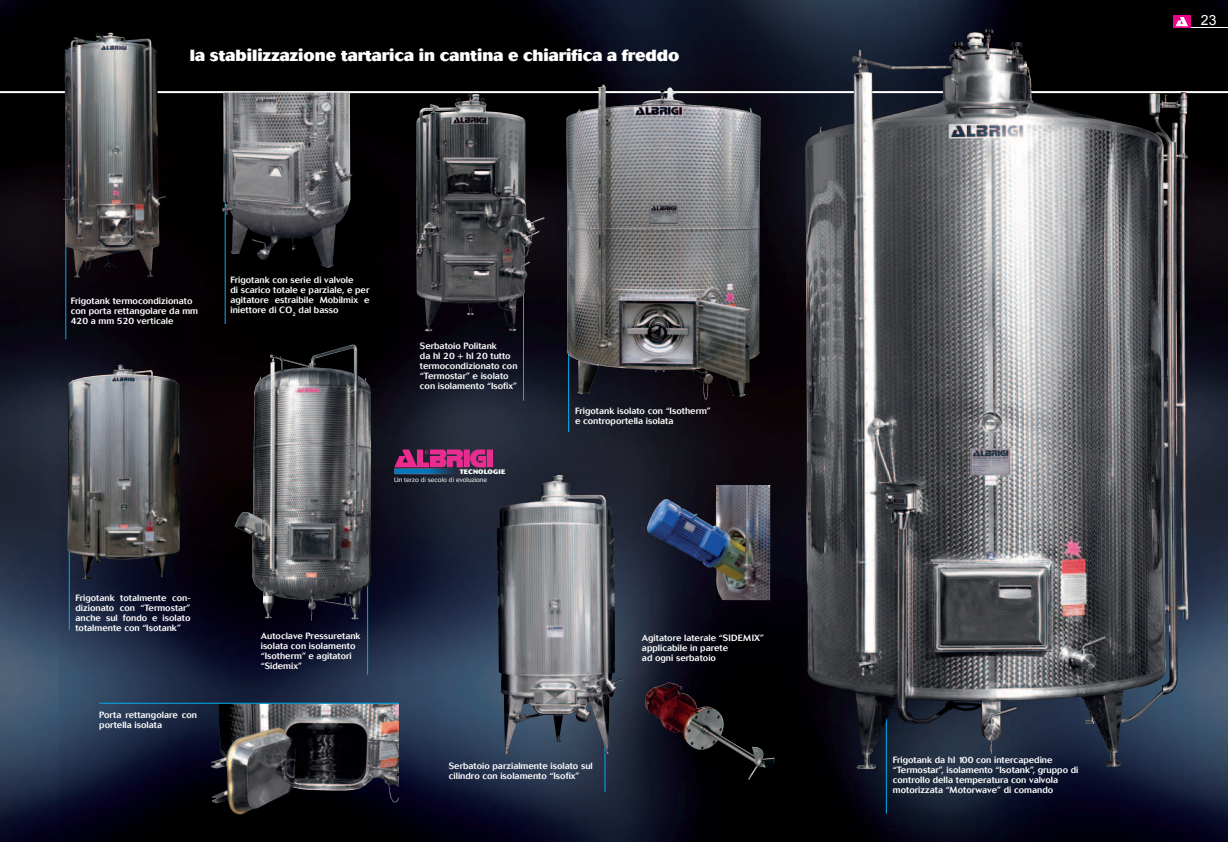
<style>
.page{position:relative;width:1228px;height:842px;background:#fff}
.page>*{position:absolute;margin:0;border:0;box-sizing:border-box;transform-origin:0 0}
.t1{font:800 16px "Cosmos";color:#fff}
.t2{font:14px "Arial";color:#fff}
.t3{font:500 9px/10px "Cosmos";color:#fff}
.t4{font:300 6.5px "Cosmos";color:#fff}
.t5{font:800 6.5px "Cosmos";letter-spacing:.02em;color:#fff}
</style>
<div class="page">
<img style="left:0;top:0;width:1227px;height:842px">
<img style="left:211px;top:704px;width:188px;height:111px">
<hr style="left:1173px;top:27px;width:54px;height:1px;background:#fff">
<svg style="left:1173px;top:15px;width:17px;height:13px"></svg>
<svg style="left:1175px;top:17px;width:12px;height:9px"></svg>
<hr style="left:69px;top:527px;width:1px;height:103px;background:#00aeef">
<hr style="left:367px;top:565px;width:1px;height:110px;background:#00aeef">
<hr style="left:604px;top:703px;width:1px;height:89px;background:#00aeef">
<hr style="left:99px;top:703px;width:300px;height:1px;background:#00aeef">
<hr style="left:225px;top:93px;width:1px;height:231px;background:#00aeef">
<hr style="left:65px;top:49px;width:1px;height:290px;background:#00aeef">
<hr style="left:568px;top:264px;width:1px;height:168px;background:#00aeef">
<img style="left:644px;top:682px;width:131px;height:98px">
<img style="left:646px;top:485px;width:124px;height:115px">
<hr style="left:885px;top:450px;width:1px;height:364px;background:#00aeef">
<img style="left:67px;top:364px;width:113px;height:215px">
<img style="left:234px;top:345px;width:117px;height:275px">
<hr style="left:523px;top:277px;width:1px;height:124px;background:#00aeef">
<hr style="left:0;top:91px;width:1227px;height:2px;background:#fff">
<img style="left:63px;top:33px;width:90px;height:244px">
<img style="left:221px;top:93px;width:81px;height:168px">
<img style="left:804px;top:29px;width:184px;height:740px">
<img style="left:566px;top:85px;width:179px;height:315px">
<img style="left:415px;top:93px;width:89px;height:239px">
<img style="left:497px;top:475px;width:126px;height:280px">
<img style="left:394px;top:450px;width:98px;height:18px">
<img style="left:393px;top:469px;width:65px;height:6px">
<h1 class="t1" style="left:190px;top:46px;width:491px">la stabilizzazione tartarica in cantina e chiarifica a freddo</h1>
<p class="t3" style="left:71px;top:296px;width:129px">Frigotank termocondizionato con porta rettangolare da mm<br>420 a mm 520 verticale</p>
<p class="t3" style="left:230px;top:275px;width:140px">Frigotank con serie di valvole<br>di scarico totale e parziale, e per agitatore estraibile Mobilmix e iniettore di CO<sub>2</sub> dal basso</p>
<p class="t3" style="left:420px;top:341px;width:99px">Serbatoio Politank<br>da hl 20 + hl 20 tutto termocondizionato con “Termostar” e isolato con isolamento “Isofix”</p>
<p class="t5" style="left:460px;top:468px;width:47px">TECNOLOGIE</p>
<p class="t4" style="left:394px;top:476px;width:95px">Un terzo di secolo di evoluzione</p>
<p class="t3" style="left:575px;top:405px;width:137px">Frigotank isolato con “Isotherm” e controportella isolata</p>
<p class="t3" style="left:75px;top:593px;width:117px;text-align:justify">Frigotank totalmente con&shy;dizionato con “Termostar” anche sul fondo e isolato totalmente con “Isotank”</p>
<p class="t3" style="left:99px;top:710px;width:99px">Porta rettangolare con portella isolata</p>
<p class="t3" style="left:261px;top:631px;width:101px">Autoclave Pressuretank isolata con isolamento “Isotherm” e agitatori “Sidemix”</p>
<p class="t3" style="left:449px;top:761px;width:145px">Serbatoio parzialmente isolato sul cilindro con isolamento “Isofix”</p>
<p class="t3" style="left:642px;top:633px;width:124px">Agitatore laterale “SIDEMIX” applicabile in parete<br>ad ogni serbatoio</p>
<h2 class="t2" style="left:1200px;top:13px;width:17px">23</h2>
<p class="t3" style="left:892px;top:755px;width:187px">Frigotank da hl 100 con intercapedine “Termostar”, isolamento “Isotank”, gruppo di controllo della temperatura con valvola motorizzata “Motorwave” di comando</p>
</div>
